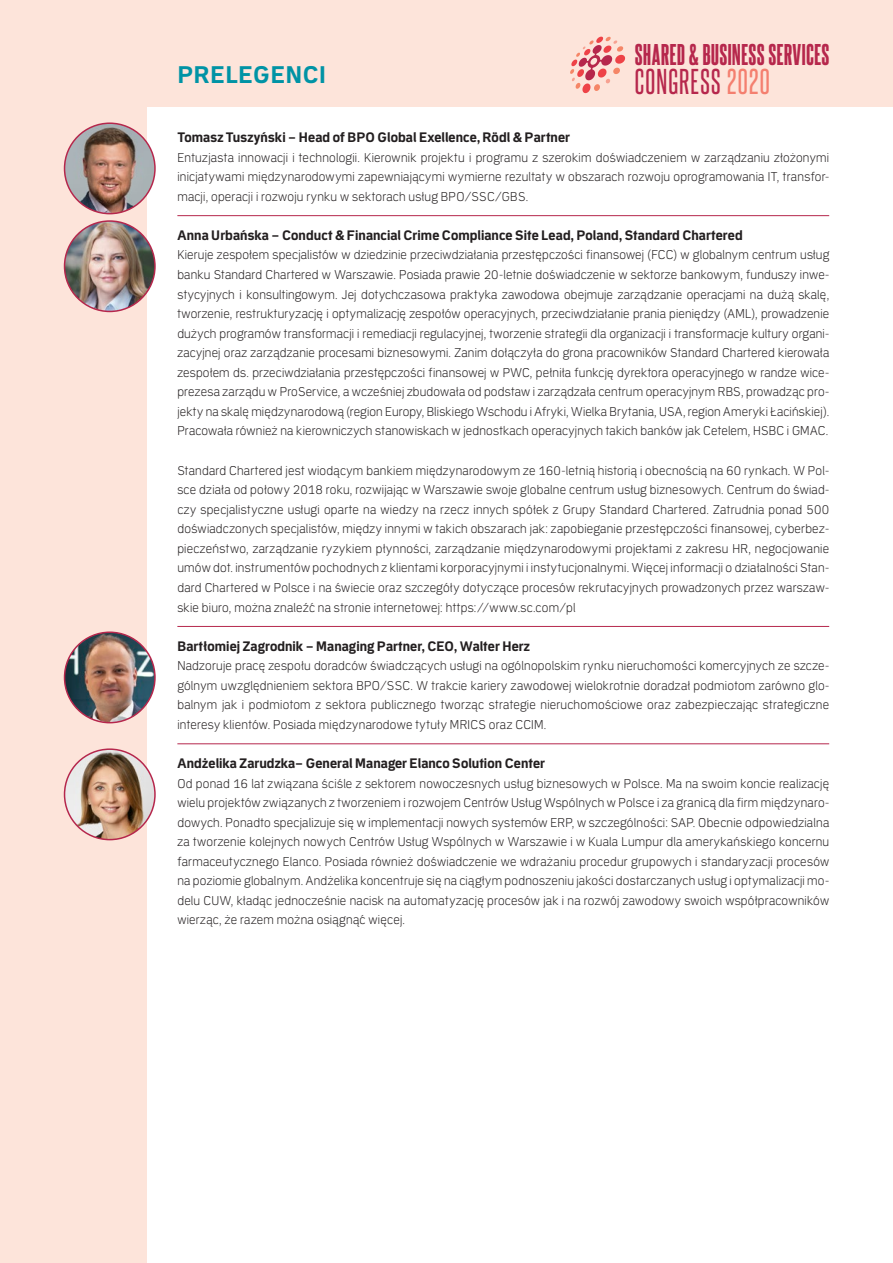
<style>
.page{position:relative;width:893px;height:1263px;background:#fde4da}
.page>*{position:absolute;margin:0;border:0;box-sizing:border-box;transform-origin:0 0}
.t1{font:30.6px "Steelfish Rg";letter-spacing:.04em;color:#b6274c}
.t2{font:25.5px "Steelfish Eb";letter-spacing:.005em;color:#b6274c}
.t3{font:700 25.5px "Erepublic Sans";letter-spacing:.03em;color:#0093a5}
.nazwisko{font:700 14.55px "Erepublic Sans";letter-spacing:.005em;color:#231f20}
.notka{font:300 13.5px/19.5px "Erepublic Sans";letter-spacing:.02em;color:#231f20;text-align:justify}
.s1{color:#f47f6f}
</style>
<div class="page">
<div style="left:147px;top:108px;width:746px;height:1155px;background:#fff"></div>
<svg style="left:570px;top:37px;width:55px;height:56px"></svg>
<hr style="left:177px;top:215px;width:652px;height:1px;background:#b6274c">
<hr style="left:177px;top:626px;width:652px;height:1px;background:#b6274c">
<hr style="left:177px;top:743px;width:652px;height:1px;background:#b6274c">
<img style="left:65px;top:632px;width:90px;height:91px;border-radius:45px">
<div style="left:64px;top:631px;width:92px;height:92px;border:2px solid #b6274c;border-radius:50%"></div>
<img style="left:65px;top:221px;width:90px;height:90px;border-radius:45px">
<div style="left:64px;top:220px;width:92px;height:92px;border:2px solid #b6274c;border-radius:50%"></div>
<img style="left:65px;top:123px;width:90px;height:91px;border-radius:45px">
<div style="left:64px;top:122px;width:92px;height:92px;border:2px solid #b6274c;border-radius:50%"></div>
<img style="left:65px;top:749px;width:90px;height:91px;border-radius:45px">
<div style="left:64px;top:748px;width:92px;height:92px;border:2px solid #b6274c;border-radius:50%"></div>
<p class="t3" style="left:177px;top:60px;width:150px">PRELEGENCI</p>
<h2 class="t2" style="left:635px;top:39px;width:196px">SHARED &amp; BUSINESS SERVICES</h2>
<h1 class="t1" style="left:635px;top:62px;width:136px">CONGRESS <span class="s1">2020</span></h1>
<p class="nazwisko" style="left:177px;top:129px;width:394px">Tomasz Tuszyński – Head of BPO Global Exellence, Rödl &amp; Partner</p>
<p class="notka" style="left:177px;top:147px;width:653px">Entuzjasta innowacji i technologii. Kierownik projektu i programu z szerokim doświadczeniem w zarządzaniu złożonymi inicjatywami międzynarodowymi zapewniającymi wymierne rezultaty w obszarach rozwoju oprogramowania IT, transfor&shy;macji, operacji i rozwoju rynku w sektorach usług BPO/SSC/GBS.</p>
<p class="nazwisko" style="left:177px;top:227px;width:567px">Anna Urbańska – Conduct &amp; Financial Crime Compliance Site Lead, Poland, Standard Chartered</p>
<p class="notka" style="left:177px;top:245px;width:653px">Kieruje zespołem specjalistów w dziedzinie przeciwdziałania przestępczości finansowej (FCC) w globalnym centrum usług banku Standard Chartered w Warszawie. Posiada prawie 20-letnie doświadczenie w sektorze bankowym, funduszy inwe&shy;stycyjnych i konsultingowym. Jej dotychczasowa praktyka zawodowa obejmuje zarządzanie operacjami na dużą skalę, tworzenie, restrukturyzację i optymalizację zespołów operacyjnych, przeciwdziałanie prania pieniędzy (AML), prowadzenie dużych programów transformacji i remediacji regulacyjnej, tworzenie strategii dla organizacji i transformacje kultury organi&shy;zacyjnej oraz zarządzanie procesami biznesowymi. Zanim dołączyła do grona pracowników Standard Chartered kierowała zespołem ds. przeciwdziałania przestępczości finansowej w PWC, pełniła funkcję dyrektora operacyjnego w randze wice&shy;prezesa zarządu w ProService, a wcześniej zbudowała od podstaw i zarządzała centrum operacyjnym RBS, prowadząc pro&shy;jekty na skalę międzynarodową (region Europy, Bliskiego Wschodu i Afryki; Wielka Brytania; USA; region Ameryki Łacińskiej).<br>Pracowała również na kierowniczych stanowiskach w jednostkach operacyjnych takich banków jak Cetelem, HSBC i GMAC.</p>
<p class="notka" style="left:177px;top:460px;width:653px">Standard Chartered jest wiodącym bankiem międzynarodowym ze 160-letnią historią i obecnością na 60 rynkach. W Pol&shy;sce działa od połowy 2018 roku, rozwijając w Warszawie swoje globalne centrum usług biznesowych. Centrum do świad&shy;czy specjalistyczne usługi oparte na wiedzy na rzecz innych spółek z Grupy Standard Chartered. Zatrudnia ponad 500 doświadczonych specjalistów, między innymi w takich obszarach jak: zapobieganie przestępczości finansowej, cyberbez&shy;pieczeństwo, zarządzanie ryzykiem płynności, zarządzanie międzynarodowymi projektami z zakresu HR, negocjowanie umów dot. instrumentów pochodnych z klientami korporacyjnymi i instytucjonalnymi. Więcej informacji o działalności Stan&shy;dard Chartered w Polsce i na świecie oraz szczegóły dotyczące procesów rekrutacyjnych prowadzonych przez warszaw&shy;skie biuro, można znaleźć na stronie internetowej: https://www.sc.com/pl</p>
<p class="nazwisko" style="left:177px;top:638px;width:354px">Bartłomiej Zagrodnik – Managing Partner, CEO, Walter Herz</p>
<p class="notka" style="left:177px;top:656px;width:653px">Nadzoruje pracę zespołu doradców świadczących usługi na ogólnopolskim rynku nieruchomości komercyjnych ze szcze&shy;gólnym uwzględnieniem sektora BPO/SSC. W trakcie kariery zawodowej wielokrotnie doradzał podmiotom zarówno glo&shy;balnym jak i podmiotom z sektora publicznego tworząc strategie nieruchomościowe oraz zabezpieczając strategiczne interesy klientów. Posiada międzynarodowe tytuły MRICS oraz CCIM.</p>
<p class="nazwisko" style="left:177px;top:755px;width:369px">Andżelika Zarudzka– General Manager Elanco Solution Center</p>
<p class="notka" style="left:177px;top:773px;width:653px">Od ponad 16 lat związana ściśle z sektorem nowoczesnych usług biznesowych w Polsce. Ma na swoim koncie realizację wielu projektów związanych z tworzeniem i rozwojem Centrów Usług Wspólnych w Polsce i za granicą dla firm międzynaro&shy;dowych. Ponadto specjalizuje się w implementacji nowych systemów ERP, w szczególności: SAP. Obecnie odpowiedzialna za tworzenie kolejnych nowych Centrów Usług Wspólnych w Warszawie i w Kuala Lumpur dla amerykańskiego koncernu farmaceutycznego Elanco. Posiada również doświadczenie we wdrażaniu procedur grupowych i standaryzacji procesów na poziomie globalnym. Andżelika koncentruje się na ciągłym podnoszeniu jakości dostarczanych usług i optymalizacji mo&shy;delu CUW, kładąc jednocześnie nacisk na automatyzację procesów jak i na rozwój zawodowy swoich współpracowników wierząc, że razem można osiągnąć więcej.</p>
</div>
